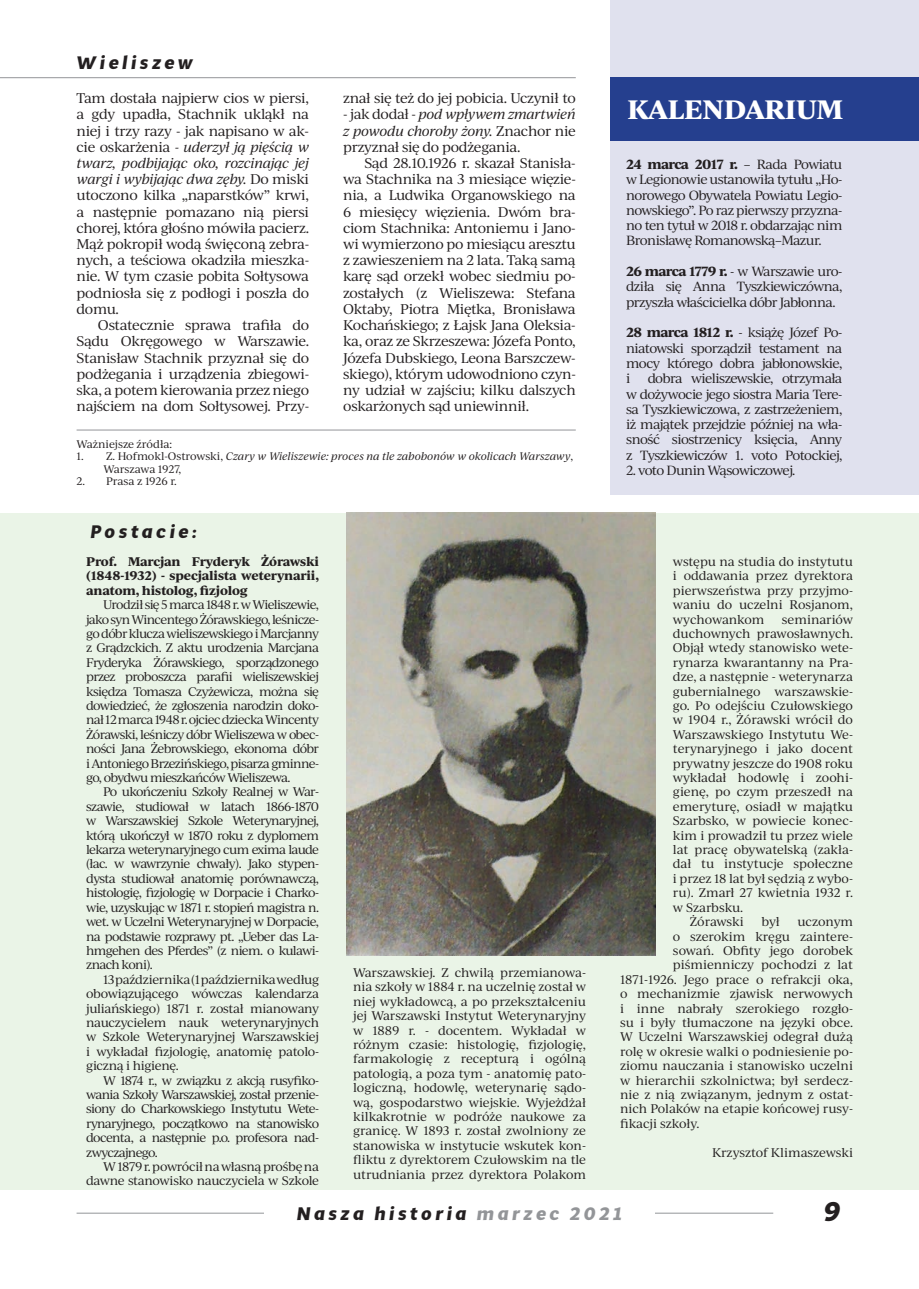
<style>
.page{position:relative;width:919px;height:1289px;background:#fff}
.page>*{position:absolute;margin:0;border:0;box-sizing:border-box;transform-origin:0 0}
.t1{font:italic 700 27px "Multi Display";color:#231f20}
.t2{font:700 25.5px "Ivy Journal";color:#fff}
.t3{font:italic 700 18px "Multi Display";letter-spacing:.2em;color:#231f20}
.t4{font:13.5px/16.2px "Ivy Journal";letter-spacing:-.03em;color:#231f20;text-align:justify}
.t5{font:12.75px/15.3px "Ivy Journal";letter-spacing:-.05em;color:#231f20;text-align:justify}
.t6{font:12px/14.4px "Ivy Journal";letter-spacing:-.015em;color:#231f20;text-align:justify}
.t7{font:700 12px/14.4px "Ivy Journal";letter-spacing:-.02em;color:#231f20;text-align:justify}
.t8{font:italic 10.5px/12.6px "Ivy Journal";letter-spacing:-.01em;color:#231f20}
.t9{font:10.5px "Ivy Journal";color:#231f20}
.s1{font-style:italic}
.s2{font-style:normal}
.s3{font-weight:700}
.s4{color:#939598}
</style>
<div class="page">
<hr style="left:77px;top:1212px;width:696px;height:1px;background:#939598">
<div style="left:264px;top:1198px;width:390px;height:30px;background:#fff"></div>
<div style="left:610px;top:0;width:308px;height:494px;background:#e0e1ee"></div>
<div style="left:610px;top:77px;width:308px;height:64px;background:#253f8e"></div>
<hr style="left:0;top:77px;width:575px;height:1px;background:#939598">
<hr style="left:77px;top:429px;width:498px;height:1px;background:#939598">
<div style="left:0;top:512px;width:918px;height:677px;background:#eaf4e7"></div>
<img style="left:346px;top:512px;width:310px;height:443px">
<h3 class="t3" style="left:77px;top:50px;width:118px">Wieliszew</h3>
<p class="t4" style="left:77px;top:89px;width:236px;text-align:left">Tam dostała najpierw cios w piersi, a gdy upadła, Stachnik ukląkł na niej i trzy razy - jak napisano w ak&shy;cie oskarżenia <span class="s1">- uderzył ją pięścią w twarz, podbijając oko, rozcinając jej wargi i wybijając dwa zęby.</span> Do miski utoczono kilka „naparstków” krwi, a następnie pomazano nią piersi chorej, która głośno mówiła pacierz.<br>Mąż pokropił wodą święconą zebra&shy;nych, a teściowa okadziła mieszka&shy;nie. W tym czasie pobita Sołtysowa podniosła się z podłogi i poszła do domu.</p>
<p class="t4" style="left:77px;top:316px;width:234px;text-indent:21px">Ostatecznie sprawa trafiła do Sądu Okręgowego w Warszawie.<br>Stanisław Stachnik przyznał się do podżegania i urządzenia zbiegowi&shy;ska, a potem kierowania przez niego najściem na dom Sołtysowej. Przy-</p>
<p class="t4" style="left:343px;top:89px;width:234px">znał się też do jej pobicia. Uczynił to</p>
<p class="t4" style="left:343px;top:106px;width:234px">- jak dodał - <span class="s1">pod wpływem zmartwień z powodu choroby żony.</span> Znachor nie przyznał się do podżegania.</p>
<p class="t4" style="left:343px;top:154px;width:234px;text-indent:21px">Sąd 28.10.1926 r. skazał Stanisła&shy;wa Stachnika na 3 miesiące więzie&shy;nia, a Ludwika Organowskiego na 6 miesięcy więzienia. Dwóm bra&shy;ciom Stachnika: Antoniemu i Jano&shy;wi wymierzono po miesiącu aresztu z zawieszeniem na 2 lata. Taką samą karę sąd orzekł wobec siedmiu po&shy;zostałych (z Wieliszewa: Stefana Oktaby, Piotra Miętka, Bronisława Kochańskiego; z Łajsk Jana Oleksia&shy;ka, oraz ze Skrzeszewa: Józefa Ponto, Józefa Dubskiego, Leona Barszczew&shy;skiego), którym udowodniono czyn&shy;ny udział w zajściu; kilku dalszych oskarżonych sąd uniewinnił.</p>
<p class="t9" style="left:77px;top:436px;width:97px">Ważniejsze źródła:</p>
<p class="t8" style="left:104px;top:449px;width:471px;text-indent:-27px"><span class="s2">1. Z. Hofmokl-Ostrowski,</span> Czary w Wieliszewie: proces na tle zabobonów w okolicach Warszawy<span class="s2">,<br>Warszawa 1927,</span></p>
<p class="t9" style="left:77px;top:474px;width:102px">2. Prasa z 1926 r.</p>
<h3 class="t3" style="left:90px;top:519px;width:107px">Postacie:</h3>
<p class="t7" style="left:86px;top:553px;width:234px">Prof. Marcjan Fryderyk Żórawski (1848-1932) - specjalista weterynarii, anatom, histolog, fizjolog</p>
<p class="t6" style="left:86px;top:597px;width:234px;text-indent:17px">Urodził się 5 marca 1848 r. w Wieliszewie, jako syn Wincentego Żórawskiego, leśnicze&shy;go dóbr klucza wieliszewskiego i Marcjanny z Grądzckich. Z aktu urodzenia Marcjana Fryderyka Żórawskiego, sporządzonego przez proboszcza parafii wieliszewskiej księdza Tomasza Czyżewicza, można się dowiedzieć, że zgłoszenia narodzin doko&shy;nał 12 marca 1948 r. ojciec dziecka Wincenty Żórawski, leśniczy dóbr Wieliszewa w obec&shy;ności Jana Żebrowskiego, ekonoma dóbr i Antoniego Brzezińskiego, pisarza gminne&shy;go, obydwu mieszkańców Wieliszewa.</p>
<p class="t6" style="left:86px;top:784px;width:234px;text-indent:17px">Po ukończeniu Szkoły Realnej w War&shy;szawie, studiował w latach 1866-1870 w Warszawskiej Szkole Weterynaryjnej, którą ukończył w 1870 roku z dyplomem lekarza weterynaryjnego cum exima laude (łac. w wawrzynie chwały). Jako stypen&shy;dysta studiował anatomię porównawczą, histologię, fizjologię w Dorpacie i Charko&shy;wie, uzyskując w 1871 r. stopień magistra n. wet. w Uczelni Weterynaryjnej w Dorpacie, na podstawie rozprawy pt. „Ueber das La&shy;hmgehen des Pferdes” (z niem. o kulawi&shy;znach koni).</p>
<p class="t6" style="left:86px;top:971px;width:234px;text-indent:17px">13 października (1 października według obowiązującego wówczas kalendarza juliańskiego) 1871 r. został mianowany nauczycielem nauk weterynaryjnych w Szkole Weterynaryjnej Warszawskiej i wykładał fizjologię, anatomię patolo&shy;giczną i higienę.</p>
<p class="t6" style="left:86px;top:1072px;width:234px;text-indent:17px">W 1874 r., w związku z akcją rusyfiko&shy;wania Szkoły Warszawskiej, został przenie&shy;siony do Charkowskiego Instytutu Wete&shy;rynaryjnego, początkowo na stanowisko docenta, a następnie p.o. profesora nad&shy;zwyczajnego.</p>
<p class="t6" style="left:86px;top:1158px;width:234px;text-align:right">W 1879 r. powrócił na własną prośbę na dawne stanowisko nauczyciela w Szkole</p>
<p class="t6" style="left:353px;top:964px;width:234px">Warszawskiej. Z chwilą przemianowa&shy;nia szkoły w 1884 r. na uczelnię został w niej wykładowcą, a po przekształceniu jej Warszawski Instytut Weterynaryjny w 1889 r. - docentem. Wykładał w różnym czasie: histologię, fizjologię, farmakologię z recepturą i ogólną patologią, a poza tym - anatomię pato&shy;logiczną, hodowlę, weterynarię sądo&shy;wą, gospodarstwo wiejskie. Wyjeżdżał kilkakrotnie w podróże naukowe za granicę. W 1893 r. został zwolniony ze stanowiska w instytucie wskutek kon&shy;fliktu z dyrektorem Czułowskim na tle utrudniania przez dyrektora Polakom</p>
<h2 class="t2" style="left:627px;top:90px;width:217px">KALENDARIUM</h2>
<p class="t5" style="left:626px;top:156px;width:218px"><span class="s3">24 marca 2017 r.</span> – Rada Powiatu w Legionowie ustanowiła tytułu „Ho&shy;norowego Obywatela Powiatu Legio&shy;nowskiego”. Po raz pierwszy przyzna&shy;no ten tytuł w 2018 r. obdarzając nim Bronisławę Romanowską–Mazur.</p>
<p class="t5" style="left:626px;top:263px;width:218px"><span class="s3">26 marca 1779 r.</span> - w Warszawie uro&shy;dziła się Anna Tyszkiewiczówna, przyszła właścicielka dóbr Jabłonna.</p>
<p class="t5" style="left:626px;top:324px;width:218px"><span class="s3">28 marca 1812 r.</span> - książę Józef Po&shy;niatowski sporządził testament na mocy którego dobra jabłonowskie, i</p>
<p class="t5" style="left:626px;top:370px;width:218px;text-indent:22px">dobra wieliszewskie, otrzymała w dożywocie jego siostra Maria Tere&shy;sa Tyszkiewiczowa, z zastrzeżeniem, iż majątek przejdzie później na wła&shy;sność siostrzenicy księcia, Anny z Tyszkiewiczów 1. voto Potockiej,</p>
<p class="t5" style="left:626px;top:462px;width:171px">2. voto Dunin Wąsowiczowej.</p>
<p class="t6" style="left:673px;top:553px;width:181px">wstępu na studia do instytutu i oddawania przez dyrektora pierwszeństwa przy przyjmo&shy;waniu do uczelni Rosjanom, wychowankom</p>
<p class="t6" style="left:781px;top:611px;width:73px">seminariów</p>
<p class="t6" style="left:673px;top:625px;width:181px">duchownych prawosławnych.</p>
<p class="t6" style="left:673px;top:640px;width:181px">Objął wtedy stanowisko wete-</p>
<p class="t6" style="left:673px;top:654px;width:181px">rynarza kwarantanny na Pra-</p>
<p class="t6" style="left:673px;top:669px;width:181px">dze, a następnie - weterynarza</p>
<p class="t6" style="left:673px;top:683px;width:181px">gubernialnego warszawskie-</p>
<p class="t6" style="left:673px;top:697px;width:181px">go. Po odejściu Czułowskiego</p>
<p class="t6" style="left:673px;top:712px;width:181px">w 1904 r., Żórawski wrócił do</p>
<p class="t6" style="left:673px;top:726px;width:181px">Warszawskiego Instytutu We-</p>
<p class="t6" style="left:673px;top:741px;width:181px">terynaryjnego i jako docent</p>
<p class="t6" style="left:673px;top:755px;width:181px">prywatny jeszcze do 1908 roku</p>
<p class="t6" style="left:673px;top:769px;width:181px">wykładał hodowlę i zoohi-</p>
<p class="t6" style="left:673px;top:784px;width:181px">gienę, po czym przeszedł na</p>
<p class="t6" style="left:673px;top:798px;width:181px">emeryturę, osiadł w majątku</p>
<p class="t6" style="left:673px;top:813px;width:181px">Szarbsko, w powiecie konec-</p>
<p class="t6" style="left:673px;top:827px;width:181px">kim i prowadził tu przez wiele</p>
<p class="t6" style="left:673px;top:841px;width:181px">lat pracę obywatelską (zakła-</p>
<p class="t6" style="left:673px;top:856px;width:181px">dał tu instytucje społeczne</p>
<p class="t6" style="left:673px;top:870px;width:181px">i przez 18 lat był sędzią z wybo-</p>
<p class="t6" style="left:673px;top:885px;width:181px">ru). Zmarł 27 kwietnia 1932 r.</p>
<p class="t6" style="left:673px;top:899px;width:72px">w Szarbsku.</p>
<p class="t6" style="left:690px;top:913px;width:55px">Żórawski</p>
<p class="t6" style="left:761px;top:913px;width:20px">był</p>
<p class="t6" style="left:797px;top:913px;width:57px">uczonym</p>
<p class="t6" style="left:673px;top:928px;width:181px">o szerokim kręgu zaintere-</p>
<p class="t6" style="left:673px;top:942px;width:181px">sowań. Obfity jego dorobek</p>
<p class="t6" style="left:673px;top:957px;width:181px">piśmienniczy pochodzi z lat</p>
<p class="t6" style="left:620px;top:971px;width:234px">1871-1926. Jego prace o refrakcji oka,</p>
<p class="t6" style="left:620px;top:985px;width:234px">o mechanizmie zjawisk nerwowych</p>
<p class="t6" style="left:620px;top:1000px;width:234px">i inne nabrały szerokiego rozgło-</p>
<p class="t6" style="left:620px;top:1014px;width:234px">su i były tłumaczone na języki obce.</p>
<p class="t6" style="left:620px;top:1029px;width:234px">W Uczelni Warszawskiej odegrał dużą</p>
<p class="t6" style="left:620px;top:1043px;width:234px">rolę w okresie walki o podniesienie po-</p>
<p class="t6" style="left:620px;top:1057px;width:234px">ziomu nauczania i stanowisko uczelni</p>
<p class="t6" style="left:620px;top:1072px;width:234px">w hierarchii szkolnictwa; był serdecz-</p>
<p class="t6" style="left:620px;top:1086px;width:234px">nie z nią związanym, jednym z ostat-</p>
<p class="t6" style="left:620px;top:1101px;width:234px">nich Polaków na etapie końcowej rusy-</p>
<p class="t6" style="left:620px;top:1115px;width:81px">fikacji szkoły.</p>
<p class="t6" style="left:712px;top:1144px;width:142px">Krzysztof Klimaszewski</p>
<h3 class="t3" style="left:297px;top:1201px;width:327px">Nasza historia <span class="s4">marzec 2021</span></h3>
<h1 class="t1" style="left:824px;top:1192px;width:18px">9</h1>
</div>
